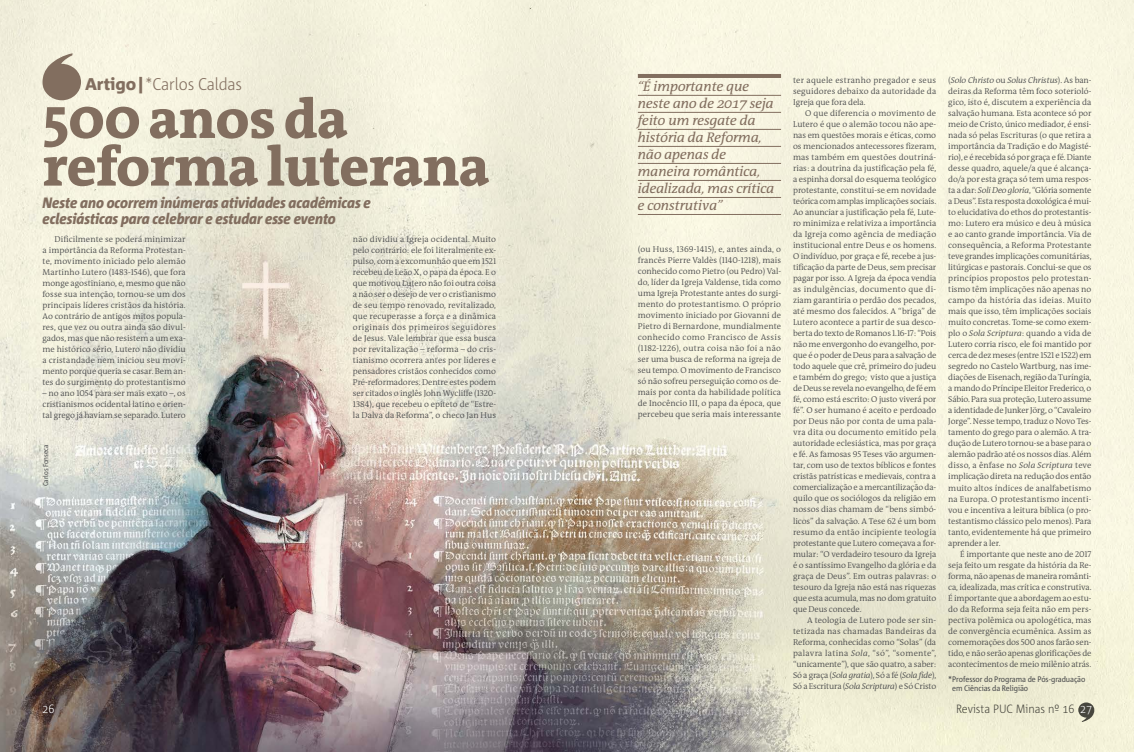
<style>
.page{position:relative;width:1134px;height:752px;background:#fff}
.page>*{position:absolute;margin:0;border:0;box-sizing:border-box;transform-origin:0 0}
._1_TÍTULO{font:800 56px/47.6px "The Antiqua B W8";letter-spacing:-.01em;color:#826e5f}
._3_VERSAL{font:300 17px "Corpid C1 s S Cd";letter-spacing:-.01em;color:#826e5f}
._2_DECK{font:italic 800 15px/16px "Corpid C1 s S Cd";letter-spacing:-.01em;color:#826e5f}
.C2_OLHO_TARJA{font:italic 14px "The Antiqua Sun";letter-spacing:-.015em;color:#826e5f}
.t1{font:300 12px "Corpid C1 S Cd";color:#47463e}
.t2{font:300 12px "Corpid C1 S Cd";color:#fff}
._0_NORMAL{font:300 8.5px/11px "The Antiqua B W4";letter-spacing:-.005em;color:#4b4c4d;text-align:justify}
.C0_SIDE_TEXTO{font:8px/9px "Corpid C1 s S Cd";letter-spacing:-.005em;color:#4b4c4d}
._6_CRÉDITO{font:7px "Corpid C1 s S Cd";letter-spacing:-.005em;color:#4b4c4d}
.s1{font-family:"Corpid C1";font-weight:800}
.s2{font-size:14px}
.s3{font-style:italic}
.s4{color:#fff}
</style>
<div class="page">
<img style="left:0;top:0;width:1134px;height:751px">
<svg style="left:1078px;top:702px;width:16px;height:19px"></svg>
<svg style="left:43px;top:53px;width:38px;height:47px;background:#a79888"></svg>
<hr style="left:638px;top:74px;width:143px;height:4px;background:#826e5f">
<hr style="left:638px;top:95px;width:143px;height:1px;background:#826e5f">
<hr style="left:638px;top:112px;width:143px;height:1px;background:#826e5f">
<hr style="left:638px;top:129px;width:143px;height:1px;background:#826e5f">
<hr style="left:638px;top:146px;width:143px;height:1px;background:#826e5f">
<hr style="left:638px;top:163px;width:143px;height:1px;background:#826e5f">
<hr style="left:638px;top:180px;width:143px;height:1px;background:#826e5f">
<hr style="left:638px;top:197px;width:143px;height:1px;background:#826e5f">
<hr style="left:638px;top:214px;width:143px;height:1px;background:#826e5f">
<p class="_3_VERSAL" style="left:85px;top:73px;width:159px"><span class="s1">Artigo|</span><span class="s2">*</span>Carlos Caldas</p>
<p class="_1_TÍTULO" style="left:43px;top:96px;width:449px">500 anos da reforma luterana</p>
<p class="_2_DECK" style="left:43px;top:195px;width:330px">Neste ano ocorrem inúmeras atividades acadêmicas e eclesiásticas para celebrar e estudar esse evento</p>
<p class="_0_NORMAL" style="left:43px;top:233px;width:145px;text-indent:12px">Dificilmente se poderá minimizar a importância da Reforma Protestan&shy;te, movimento iniciado pelo alemão Martinho Lutero (1483-1546), que fora monge agostiniano, e, mesmo que não fosse sua intenção, tornou-se um dos principais líderes cristãos da história.<br>Ao contrário de antigos mitos popula&shy;res, que vez ou outra ainda são divul&shy;gados, mas que não resistem a um exa&shy;me histórico sério, Lutero não dividiu a cristandade nem iniciou seu movi&shy;mento porque queria se casar. Bem an&shy;tes do surgimento do protestantismo</p>
<p class="_0_NORMAL" style="left:43px;top:387px;width:145px">– no ano 1054 para ser mais exato –, os cristianismos ocidental latino e orien&shy;tal grego já haviam se separado. Lutero</p>
<p class="_6_CRÉDITO" style="left:41px;top:486px;width:43px;rotate:-90deg">Carlos Fonseca</p>
<p class="_0_NORMAL" style="left:353px;top:233px;width:145px">não dividiu a Igreja ocidental. Muito pelo contrário: ele foi literalmente ex&shy;pulso, com a excomunhão que em 1521 recebeu de Leão X, o papa da época. E o que motivou Lutero não foi outra coisa a não ser o desejo de ver o cristianismo de seu tempo renovado, revitalizado, que recuperasse a força e a dinâmica originais dos primeiros seguidores de Jesus. Vale lembrar que essa busca por revitalização – reforma – do cris&shy;tianismo ocorrera antes por líderes e pensadores cristãos conhecidos como Pré-reformadores. Dentre estes podem ser citados o inglês John Wycliffe (1320- 1384), que recebeu o epíteto de “Estre&shy;la Dalva da Reforma”, o checo Jan Hus</p>
<p class="C2_OLHO_TARJA" style="left:638px;top:79px;width:113px">“É importante que</p>
<p class="C2_OLHO_TARJA" style="left:638px;top:96px;width:138px">neste ano de 2017 seja</p>
<p class="C2_OLHO_TARJA" style="left:638px;top:113px;width:119px">feito um resgate da</p>
<p class="C2_OLHO_TARJA" style="left:638px;top:130px;width:126px">história da Reforma,</p>
<p class="C2_OLHO_TARJA" style="left:638px;top:147px;width:90px">não apenas de</p>
<p class="C2_OLHO_TARJA" style="left:638px;top:164px;width:124px">maneira romântica,</p>
<p class="C2_OLHO_TARJA" style="left:638px;top:181px;width:138px">idealizada, mas crítica</p>
<p class="C2_OLHO_TARJA" style="left:638px;top:198px;width:86px">e construtiva”</p>
<p class="_0_NORMAL" style="left:638px;top:243px;width:145px">(ou Huss, 1369-1415), e, antes ainda, o francês Pierre Valdès (1140-1218), mais conhecido como Pietro (ou Pedro) Val&shy;do, líder da Igreja Valdense, tida como uma Igreja Protestante antes do surgi&shy;mento do protestantismo. O próprio movimento iniciado por Giovanni de Pietro di Bernardone, mundialmente conhecido como Francisco de Assis (1182-1226), outra coisa não foi a não ser uma busca de reforma na igreja de seu tempo. O movimento de Francisco só não sofreu perseguição como os de&shy;mais por conta da habilidade política de Inocêncio III, o papa da época, que percebeu que seria mais interessante</p>
<p class="_0_NORMAL" style="left:793px;top:75px;width:145px">ter aquele estranho pregador e seus seguidores debaixo da autoridade da Igreja que fora dela.</p>
<p class="_0_NORMAL" style="left:793px;top:108px;width:145px;text-indent:12px">O que diferencia o movimento de Lutero é que o alemão tocou não ape&shy;nas em questões morais e éticas, como os mencionados antecessores fizeram, mas também em questões doutriná&shy;rias: a doutrina da justificação pela fé, a espinha dorsal do esquema teológico protestante, constitui-se em novidade teórica com amplas implicações sociais.<br>Ao anunciar a justificação pela fé, Lute&shy;ro minimiza e relativiza a importância da Igreja como agência de mediação institucional entre Deus e os homens.<br>O indivíduo, por graça e fé, recebe a jus&shy;tificação da parte de Deus, sem precisar pagar por isso. A Igreja da época vendia as indulgências, documento que di&shy;ziam garantiria o perdão dos pecados, até mesmo dos falecidos. A “briga” de Lutero acontece a partir de sua desco&shy;berta do texto de Romanos 1.16-17: “Pois não me envergonho do evangelho, por&shy;que é o poder de Deus para a salvação de todo aquele que crê, primeiro do judeu e também do grego; visto que a justiça de Deus se revela no evangelho, de fé em fé, como está escrito: O justo viverá por fé”. O ser humano é aceito e perdoado por Deus não por conta de uma pala&shy;vra dita ou documento emitido pela autoridade eclesiástica, mas por graça e fé. As famosas 95 Teses vão argumen&shy;tar, com uso de textos bíblicos e fontes cristãs patrísticas e medievais, contra a comercialização e a mercantilização da&shy;quilo que os sociólogos da religião em nossos dias chamam de “bens simbó&shy;licos” da salvação. A Tese 62 é um bom resumo da então incipiente teologia protestante que Lutero começava a for&shy;mular: “O verdadeiro tesouro da Igreja é o santíssimo Evangelho da glória e da graça de Deus”. Em outras palavras: o tesouro da Igreja não está nas riquezas que esta acumula, mas no dom gratuito que Deus concede.</p>
<p class="_0_NORMAL" style="left:793px;top:614px;width:145px;text-indent:14px">A teologia de Lutero pode ser sin&shy;tetizada nas chamadas Bandeiras da Reforma, conhecidas como “Solas” (da palavra latina <span class="s3">Sola</span>, “só”, “somente”, “unicamente”), que são quatro, a saber:<br>Só a graça (<span class="s3">Sola gratia</span>), Só a fé (<span class="s3">Sola fide</span>), Só a Escritura (<span class="s3">Sola Scriptura</span>) e Só Cristo</p>
<p class="_0_NORMAL" style="left:948px;top:75px;width:145px">(<span class="s3">Solo Christo</span> ou <span class="s3">Solus Christus</span>). As ban&shy;deiras da Reforma têm foco soterioló&shy;gico, isto é, discutem a experiência da salvação humana. Esta acontece só por meio de Cristo, único mediador, é ensi&shy;nada só pelas Escrituras (o que retira a importância da Tradição e do Magisté&shy;rio), e é recebida só por graça e fé. Diante desse quadro, aquele/a que é alcança&shy;do/a por esta graça só tem uma respos&shy;ta a dar: <span class="s3">Soli Deo gloria</span>, “Glória somente a Deus”. Esta resposta doxológica é mui&shy;to elucidativa do ethos do protestantis&shy;mo: Lutero era músico e deu à música e ao canto grande importância. Via de consequência, a Reforma Protestante teve grandes implicações comunitárias, litúrgicas e pastorais. Conclui-se que os princípios propostos pelo protestan&shy;tismo têm implicações não apenas no campo da história das ideias. Muito mais que isso, têm implicações sociais muito concretas. Tome-se como exem&shy;plo o <span class="s3">Sola Scriptura</span>: quando a vida de Lutero corria risco, ele foi mantido por cerca de dez meses (entre 1521 e 1522) em segredo no Castelo Wartburg, nas ime&shy;diações de Eisenach, região da Turíngia, a mando do Príncipe Eleitor Frederico, o Sábio. Para sua proteção, Lutero assume a identidade de Junker Jörg, o “Cavaleiro Jorge”. Nesse tempo, traduz o Novo Tes&shy;tamento do grego para o alemão. A tra&shy;dução de Lutero tornou-se a base para o alemão padrão até os nossos dias. Além disso, a ênfase no <span class="s3">Sola Scriptura</span> teve implicação direta na redução dos então muito altos índices de analfabetismo na Europa. O protestantismo incenti&shy;vou e incentiva a leitura bíblica (o pro&shy;testantismo clássico pelo menos). Para tanto, evidentemente há que primeiro aprender a ler.</p>
<p class="_0_NORMAL" style="left:948px;top:548px;width:145px;text-indent:12px">É importante que neste ano de 2017 seja feito um resgate da história da Re&shy;forma, não apenas de maneira românti&shy;ca, idealizada, mas crítica e construtiva.<br>É importante que a abordagem ao estu&shy;do da Reforma seja feita não em pers&shy;pectiva polêmica ou apologética, mas de convergência ecumênica. Assim as comemorações dos 500 anos farão sen&shy;tido, e não serão apenas glorificações de acontecimentos de meio milênio atrás.</p>
<p class="C0_SIDE_TEXTO" style="left:952px;top:673px;width:135px;text-indent:-4px">*Professor do Programa de Pós-graduação em Ciências da Religião</p>
<p class="t2" style="left:43px;top:701px;width:13px">26</p>
<p class="t1" style="left:956px;top:701px;width:138px">Revista PUC Minas nº 16 <span class="s4">27</span></p>
</div>
